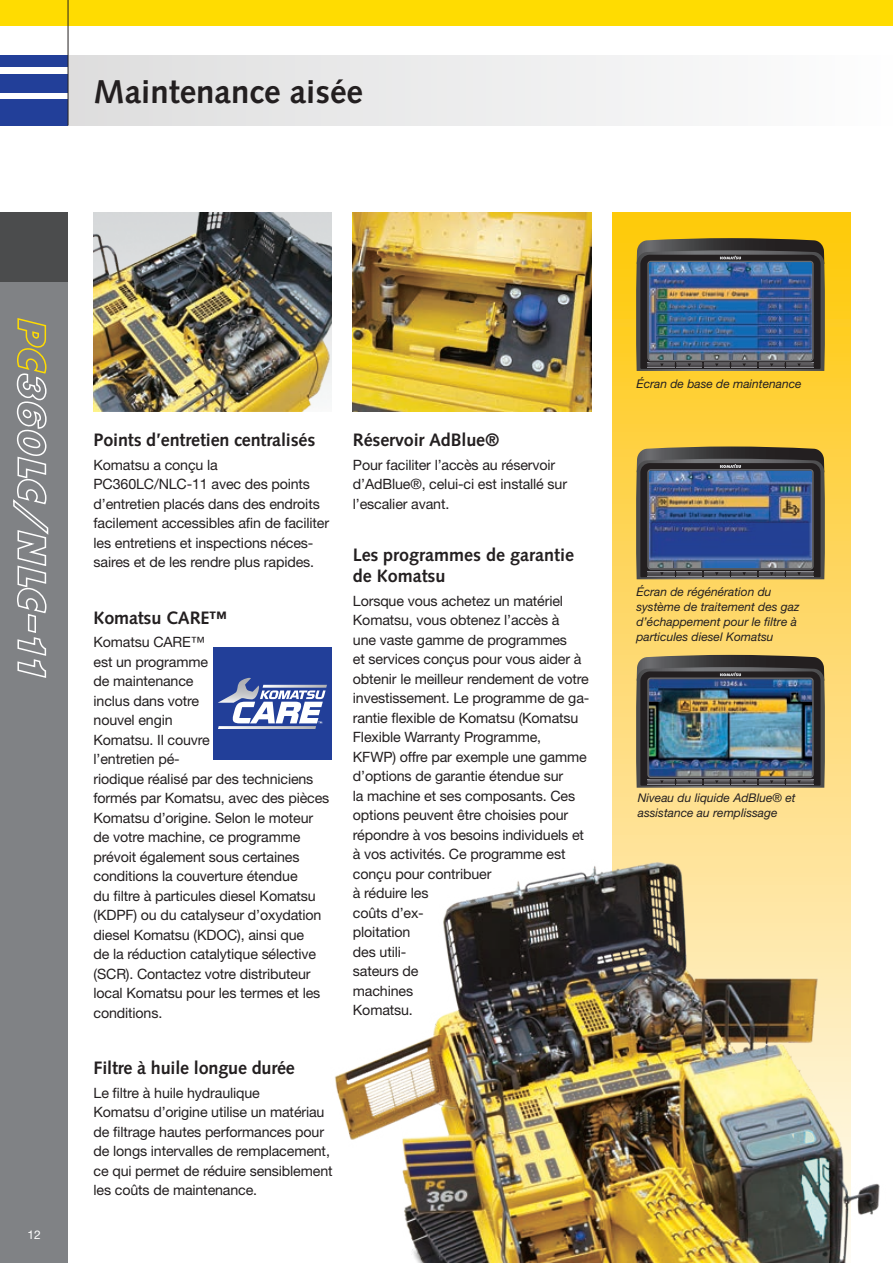
<style>
.page{position:relative;width:893px;height:1263px;background:#fff}
.page>*{position:absolute;margin:0;border:0;box-sizing:border-box;transform-origin:0 0}
.t1{font:700 33px "Syntax LTCE";color:#231f20}
.t2{font:700 18px/21px "Syntax LTCE";letter-spacing:-.01em;color:#231f20}
.t3{font:14.25px/19.5px "Helvetica Neue LT Pro";letter-spacing:-.01em;color:#231f20}
.t4{font:italic 12px/15px "Helvetica Neue LT Pro";color:#231f20}
.t5{font:12px "Helvetica Neue LT Pro";color:#fff}
</style>
<div class="page">
<svg style="left:612px;top:213px;width:238px;height:640px;background:#fed558"></svg>
<img style="left:335px;top:853px;width:545px;height:410px">
<div style="left:0;top:213px;width:68px;height:1050px;background:#808285"></div>
<div style="left:0;top:99px;width:68px;height:26px;background:#223f99"></div>
<div style="left:0;top:74px;width:68px;height:18px;background:#223f99"></div>
<div style="left:0;top:55px;width:68px;height:12px;background:#223f99"></div>
<div style="left:0;top:0;width:893px;height:26px;background:#ffdc01"></div>
<div style="left:0;top:213px;width:68px;height:69px;background:#4b4c4d"></div>
<div style="left:68px;top:55px;width:825px;height:70px;background:linear-gradient(to right,#ddddde,#fdfdfe)"></div>
<hr style="left:68px;top:0;width:1px;height:125px;background:#231f20">
<svg style="left:13px;top:318px;width:36px;height:360px"></svg>
<img style="left:636px;top:238px;width:189px;height:133px">
<img style="left:94px;top:213px;width:238px;height:198px">
<img style="left:353px;top:213px;width:238px;height:198px">
<img style="left:636px;top:446px;width:189px;height:133px">
<div style="left:213px;top:647px;width:119px;height:113px;background:#223f99"></div>
<svg style="left:218px;top:678px;width:109px;height:51px"></svg>
<img style="left:636px;top:655px;width:189px;height:133px">
<h1 class="t1" style="left:94px;top:73px;width:271px">Maintenance aisée</h1>
<p class="t5" style="left:27px;top:1227px;width:15px">12</p>
<p class="t2" style="left:94px;top:430px;width:223px">Points d’entretien centralisés</p>
<p class="t3" style="left:94px;top:455px;width:237px">Komatsu a conçu la PC360LC/NLC-11 avec des points d’entretien placés dans des endroits facilement accessibles afin de faciliter les entretiens et inspections néces&shy;saires et de les rendre plus rapides.</p>
<p class="t2" style="left:94px;top:607px;width:135px">Komatsu CARE™</p>
<p class="t3" style="left:94px;top:632px;width:237px">Komatsu CARE™<br>est un programme<br>de maintenance<br>inclus dans votre<br>nouvel engin<br>Komatsu. Il couvre<br>l’entretien pé-<br>riodique réalisé par des techniciens formés par Komatsu, avec des pièces<br>Komatsu d’origine. Selon le moteur de votre machine, ce programme prévoit également sous certaines conditions la couverture étendue<br>du filtre à particules diesel Komatsu (KDPF) ou du catalyseur d’oxydation diesel Komatsu (KDOC), ainsi que<br>de la réduction catalytique sélective (SCR). Contactez votre distributeur local Komatsu pour les termes et les conditions.</p>
<p class="t2" style="left:94px;top:1057px;width:203px">Filtre à huile longue durée</p>
<p class="t3" style="left:94px;top:1083px;width:241px">Le filtre à huile hydraulique<br>Komatsu d’origine utilise un matériau de filtrage hautes performances pour de longs intervalles de remplacement, ce qui permet de réduire sensiblement les coûts de maintenance.</p>
<p class="t2" style="left:353px;top:430px;width:148px">Réservoir AdBlue®</p>
<p class="t3" style="left:353px;top:455px;width:216px">Pour faciliter l’accès au réservoir d’AdBlue®, celui-ci est installé sur l’escalier avant.</p>
<p class="t2" style="left:353px;top:544px;width:223px">Les programmes de garantie de Komatsu</p>
<p class="t3" style="left:353px;top:590px;width:238px">Lorsque vous achetez un matériel<br>Komatsu, vous obtenez l’accès à<br>une vaste gamme de programmes<br>et services conçus pour vous aider à obtenir le meilleur rendement de votre investissement. Le programme de ga&shy;rantie flexible de Komatsu (Komatsu<br>Flexible Warranty Programme,<br>KFWP) offre par exemple une gamme d’options de garantie étendue sur<br>la machine et ses composants. Ces options peuvent être choisies pour répondre à vos besoins individuels et à vos activités. Ce programme est conçu pour contribuer<br>à réduire les<br>coûts d’ex-<br>ploitation<br>des utili-<br>sateurs de<br>machines<br>Komatsu.</p>
<p class="t4" style="left:636px;top:376px;width:167px">Écran de base de maintenance</p>
<p class="t4" style="left:636px;top:584px;width:164px">Écran de régénération du système de traitement des gaz d’échappement pour le filtre à particules diesel Komatsu</p>
<p class="t4" style="left:638px;top:790px;width:159px">Niveau du liquide AdBlue® et assistance au remplissage</p>
</div>
